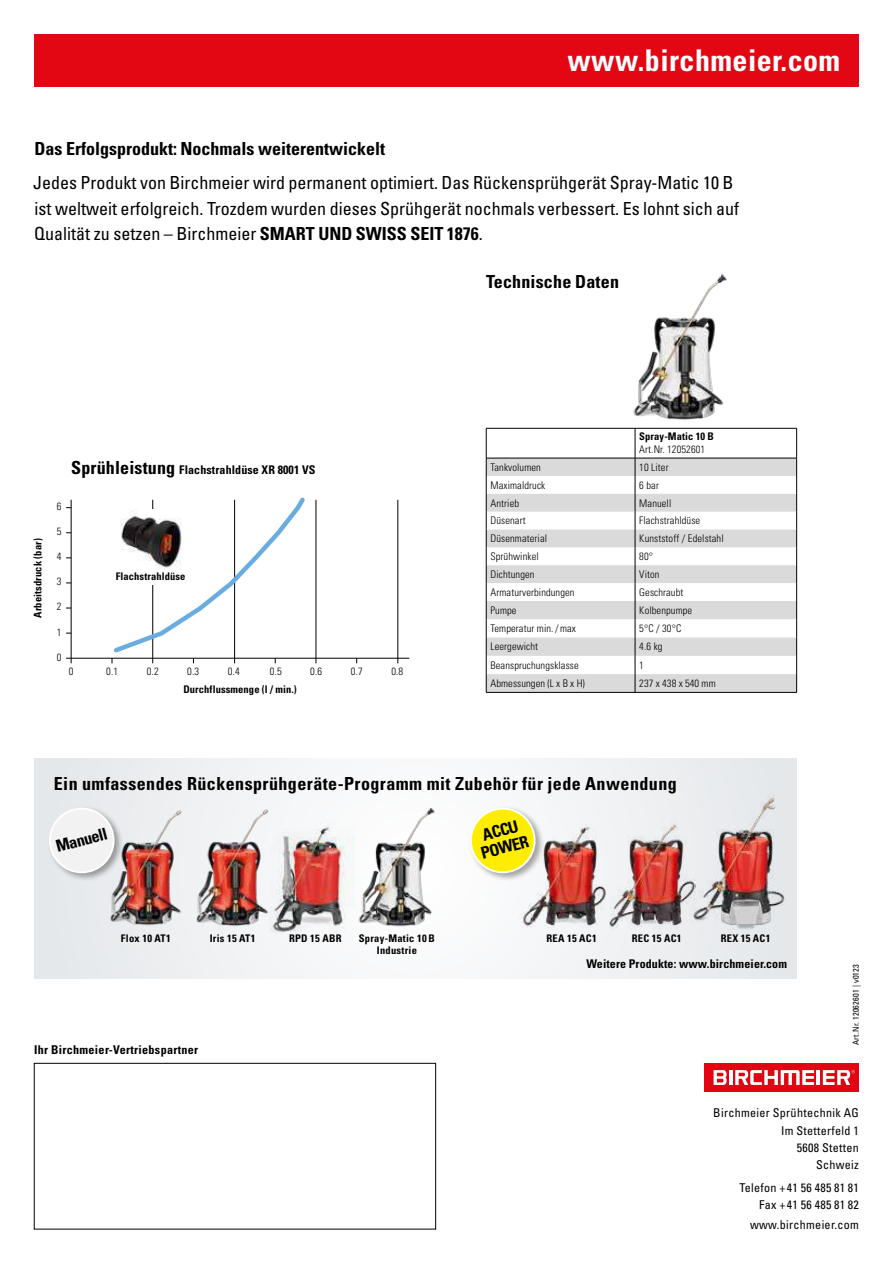
<style>
.page{position:relative;width:893px;height:1263px;background:#fff}
.page>*{position:absolute;margin:0;border:0;box-sizing:border-box;transform-origin:0 0}
.t1{font:700 condensed 30px "Univers LT Std";letter-spacing:.015em;color:#fff}
.t2{font:condensed 18px/25.5px "Univers LT Std";color:#000}
.t3{font:700 condensed 18px "Univers LT Std";letter-spacing:.025em;color:#000}
.t4{font:700 condensed 18px "Univers LT Std";color:#000}
.t5{font:700 condensed 16.5px/17.2px "Univers LT Std";color:#000;text-align:center}
.t6{font:condensed 12.15px/17.4px "Univers LT Std";letter-spacing:.025em;color:#000;text-align:right}
.t7{font:700 condensed 12.15px "Univers LT Std";letter-spacing:.025em;color:#000}
.t8{font:700 condensed 12px "Univers LT Std";letter-spacing:.01em;color:#000}
.t9{font:300 condensed 10.5px "Univers LT Std";letter-spacing:.01em;color:#000}
.t10{font:700 condensed 10.5px/12px "Univers LT Std";letter-spacing:.01em;color:#000;text-align:center}
.t11{font:condensed 8.25px "Univers LT Std";letter-spacing:.025em;color:#000}
.s1{font-weight:700}
.s2{font-size:18px}
</style>
<div class="page">
<div style="left:34px;top:759px;width:763px;height:219px;background:linear-gradient(to right,#f0f2f3,#f0f2f3)"></div>
<div style="left:34px;top:34px;width:825px;height:52px;background:#e30613"></div>
<div style="left:705px;top:1063px;width:154px;height:29px;background:#e30413"></div>
<hr style="left:817px;top:1070px;width:3px;height:15px;background:#fff">
<hr style="left:729px;top:1070px;width:3px;height:15px;background:#fff">
<svg style="left:735px;top:1070px;width:79px;height:15px"></svg>
<svg style="left:714px;top:1070px;width:13px;height:15px"></svg>
<svg style="left:823px;top:1070px;width:32px;height:15px"></svg>
<div style="left:34px;top:1063px;width:402px;height:166px;border:1px solid #000"></div>
<img style="left:624px;top:274px;width:108px;height:154px">
<img style="left:101px;top:805px;width:173px;height:130px">
<div style="left:468px;top:806px;width:76px;height:76px;background:#000;opacity:.35"></div>
<div style="left:471px;top:809px;width:64px;height:63px;background:#ffed00;border-radius:50%"></div>
<div style="left:470px;top:808px;width:66px;height:65px;border:2px solid #fff;border-radius:50%"></div>
<div style="left:47px;top:806px;width:76px;height:76px;background:#000;opacity:.35"></div>
<div style="left:50px;top:809px;width:64px;height:63px;background:#f2f2f2;border-radius:50%"></div>
<div style="left:49px;top:808px;width:66px;height:65px;border:2px solid #fff;border-radius:50%"></div>
<img style="left:269px;top:821px;width:83px;height:113px">
<img style="left:352px;top:808px;width:89px;height:128px">
<hr style="left:71px;top:500px;width:1px;height:163px;background:#000">
<hr style="left:316px;top:500px;width:1px;height:163px;background:#000">
<hr style="left:398px;top:500px;width:1px;height:163px;background:#000">
<svg style="left:110px;top:497px;width:199px;height:166px"></svg>
<hr style="left:66px;top:658px;width:343px;height:1px;background:#000">
<div style="left:117px;top:569px;width:70px;height:16px;background:#fff"></div>
<img style="left:113px;top:510px;width:72px;height:64px">
<img style="left:602px;top:820px;width:93px;height:118px">
<img style="left:519px;top:824px;width:90px;height:113px">
<img style="left:689px;top:794px;width:99px;height:138px">
<svg style="left:487px;top:429px;width:309px;height:29px"></svg>
<svg style="left:487px;top:459px;width:309px;height:233px;fill:#dadada"></svg>
<hr style="left:486px;top:458px;width:149px;height:1px;background:#000">
<hr style="left:635px;top:458px;width:162px;height:1px;background:#000">
<svg style="left:486px;top:458px;width:1px;height:234px"></svg>
<svg style="left:635px;top:458px;width:1px;height:234px"></svg>
<svg style="left:796px;top:458px;width:1px;height:234px"></svg>
<hr style="left:486px;top:692px;width:149px;height:1px;background:#000">
<hr style="left:635px;top:692px;width:162px;height:1px;background:#000">
<hr style="left:486px;top:428px;width:149px;height:1px;background:#000">
<hr style="left:635px;top:428px;width:162px;height:1px;background:#000">
<hr style="left:635px;top:428px;width:1px;height:30px;background:#000">
<hr style="left:796px;top:428px;width:1px;height:30px;background:#000">
<hr style="left:486px;top:428px;width:1px;height:30px;background:#000">
<h1 class="t1" style="left:567px;top:42px;width:274px">www.birchmeier.com</h1>
<h2 class="t4" style="left:35px;top:138px;width:352px">Das Erfolgsprodukt: Nochmals weiterentwickelt</h2>
<p class="t2" style="left:33px;top:170px;width:708px">Jedes Produkt von Birchmeier wird permanent optimiert. Das Rückensprühgerät Spray-Matic 10 B ist weltweit erfolgreich. Trozdem wurden dieses Sprühgerät nochmals verbessert. Es lohnt sich auf<br>Qualität zu setzen – Birchmeier <span class="s1">SMART UND SWISS SEIT 1876</span>.</p>
<h2 class="t3" style="left:486px;top:271px;width:134px">Technische Daten</h2>
<p class="t10" style="left:32px;top:618px;width:81px;rotate:-90deg">Arbeitsdruck (bar)</p>
<p class="t9" style="left:57px;top:499px;width:6px">6</p>
<p class="t9" style="left:57px;top:525px;width:6px">5</p>
<p class="t9" style="left:57px;top:550px;width:6px">4</p>
<p class="t9" style="left:57px;top:575px;width:6px">3</p>
<p class="t9" style="left:57px;top:600px;width:6px">2</p>
<p class="t9" style="left:57px;top:625px;width:6px">1</p>
<p class="t9" style="left:57px;top:651px;width:6px">0</p>
<p class="t8" style="left:71px;top:463px;width:246px"><span class="s2">Sprühleistung</span> Flachstrahldüse XR 8001 VS</p>
<p class="t10" style="left:116px;top:570px;width:71px">Flachstrahldüse</p>
<p class="t9" style="left:69px;top:665px;width:6px">0</p>
<p class="t9" style="left:106px;top:665px;width:13px">0.1</p>
<p class="t9" style="left:147px;top:665px;width:13px">0.2</p>
<p class="t9" style="left:187px;top:665px;width:13px">0.3</p>
<p class="t9" style="left:228px;top:665px;width:13px">0.4</p>
<p class="t9" style="left:270px;top:665px;width:13px">0.5</p>
<p class="t9" style="left:310px;top:665px;width:13px">0.6</p>
<p class="t9" style="left:351px;top:665px;width:13px">0.7</p>
<p class="t9" style="left:391px;top:665px;width:13px">0.8</p>
<p class="t10" style="left:183px;top:683px;width:115px">Durchflussmenge (l / min.)</p>
<p class="t10" style="left:639px;top:430px;width:76px">Spray-Matic 10 B</p>
<p class="t9" style="left:639px;top:443px;width:67px">Art.Nr. 12052601</p>
<p class="t9" style="left:490px;top:461px;width:52px">Tankvolumen</p>
<p class="t9" style="left:639px;top:461px;width:31px">10 Liter</p>
<p class="t9" style="left:490px;top:479px;width:56px">Maximaldruck</p>
<p class="t9" style="left:639px;top:479px;width:21px">6 bar</p>
<p class="t9" style="left:490px;top:496px;width:30px">Antrieb</p>
<p class="t9" style="left:639px;top:496px;width:34px">Manuell</p>
<p class="t9" style="left:490px;top:514px;width:37px">Düsenart</p>
<p class="t9" style="left:639px;top:514px;width:62px">Flachstrahldüse</p>
<p class="t9" style="left:490px;top:532px;width:58px">Düsenmaterial</p>
<p class="t9" style="left:639px;top:532px;width:86px">Kunststoff / Edelstahl</p>
<p class="t9" style="left:490px;top:550px;width:50px">Sprühwinkel</p>
<p class="t9" style="left:639px;top:550px;width:15px">80°</p>
<p class="t9" style="left:490px;top:568px;width:46px">Dichtungen</p>
<p class="t9" style="left:639px;top:568px;width:22px">Viton</p>
<p class="t9" style="left:490px;top:586px;width:86px">Armaturverbindungen</p>
<p class="t9" style="left:639px;top:586px;width:46px">Geschraubt</p>
<p class="t9" style="left:490px;top:604px;width:28px">Pumpe</p>
<p class="t9" style="left:639px;top:604px;width:54px">Kolbenpumpe</p>
<p class="t9" style="left:490px;top:622px;width:87px">Temperatur min./max</p>
<p class="t9" style="left:639px;top:622px;width:43px">5°C / 30°C</p>
<p class="t9" style="left:490px;top:640px;width:49px">Leergewicht</p>
<p class="t9" style="left:639px;top:640px;width:25px">4.6 kg</p>
<p class="t9" style="left:490px;top:659px;width:90px">Beanspruchungsklasse</p>
<p class="t9" style="left:639px;top:659px;width:6px">1</p>
<p class="t9" style="left:490px;top:677px;width:96px">Abmessungen (L x B x H)</p>
<p class="t9" style="left:639px;top:677px;width:78px">237 x 438 x 540 mm</p>
<h2 class="t3" style="left:54px;top:773px;width:624px">Ein umfassendes Rückensprühgeräte-Programm mit Zubehör für jede Anwendung</h2>
<h3 class="t5" style="left:54px;top:838px;width:54px;rotate:-15deg">Manuell</h3>
<h3 class="t5" style="left:474px;top:828px;width:51px;rotate:-15deg">ACCU<br>POWER</h3>
<p class="t10" style="left:121px;top:933px;width:51px">Flox 10 AT1</p>
<p class="t10" style="left:210px;top:933px;width:47px">Iris 15 AT1</p>
<p class="t10" style="left:289px;top:932px;width:54px">RPD 15 ABR</p>
<p class="t10" style="left:359px;top:933px;width:78px">Spray-Matic 10 B<br>Industrie</p>
<p class="t10" style="left:547px;top:933px;width:52px">REA 15 AC1</p>
<p class="t10" style="left:632px;top:933px;width:51px">REC 15 AC1</p>
<p class="t10" style="left:721px;top:933px;width:51px">REX 15 AC1</p>
<p class="t8" style="left:586px;top:956px;width:202px">Weitere Produkte: www.birchmeier.com</p>
<p class="t7" style="left:34px;top:1042px;width:166px">Ihr Birchmeier-Vertriebspartner</p>
<p class="t11" style="left:851px;top:1045px;width:82px;rotate:-90deg">Art.Nr. 12062601 | v0123</p>
<p class="t6" style="left:713px;top:1104px;width:147px">Birchmeier Sprühtechnik AG<br>Im Stetterfeld 1<br>5608 Stetten<br>Schweiz</p>
<p class="t6" style="left:739px;top:1178px;width:121px">Telefon +41 56 485 81 81<br>Fax +41 56 485 81 82</p>
<p class="t6" style="left:750px;top:1215px;width:110px">www.birchmeier.com</p>
</div>
